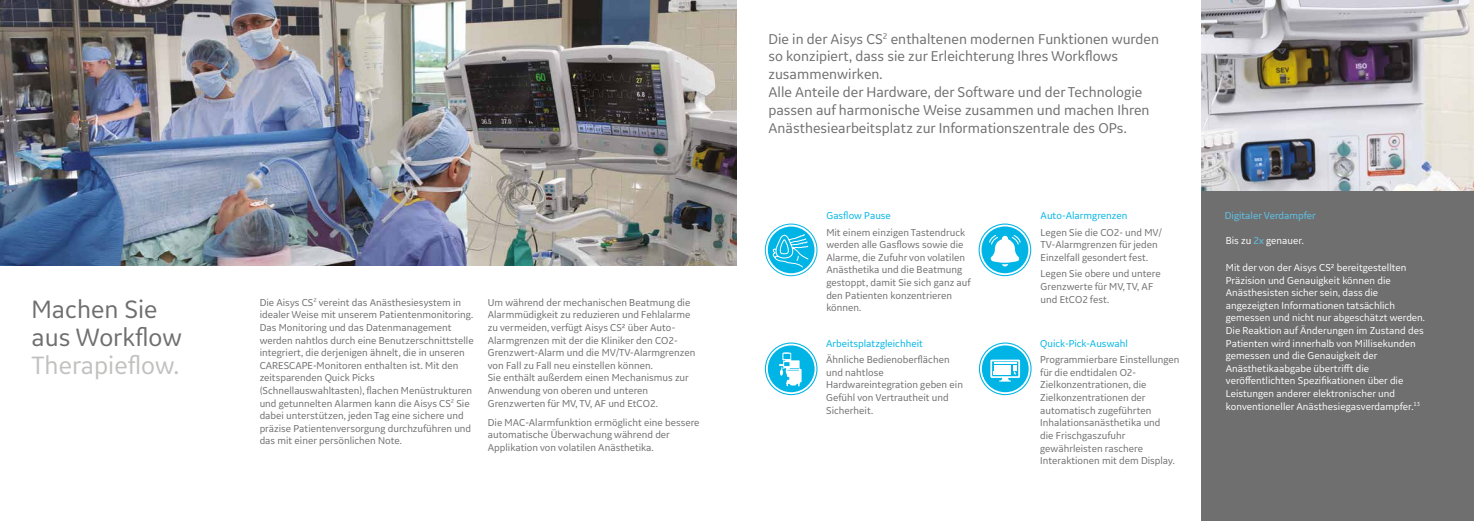
<style>
.page{position:relative;width:1474px;height:521px;background:#fff}
.page>*{position:absolute;margin:0;border:0;box-sizing:border-box;transform-origin:0 0}
.t1{font:26.25px/28px "GE Inspira Sans";color:#706f6f}
.t2{font:26.25px "GE Inspira Sans";color:#c1c1c0}
.t3{font:14.88px/17.8px "GE Inspira Sans";color:#706f6f}
.t4{font:10.5px/12.6px "GE Inspira Sans";color:#706f6f}
.t5{font:10.5px/12.6px "GE Inspira Sans";color:#fff}
.t6{font:10.5px "GE Inspira Sans";color:#00b5e5}
.t7{font:10.5px "GE Inspira Sans";color:#5dc5ec}
.s1{color:#5dc5ec}
</style>
<div class="page">
<div style="left:1200px;top:0;width:273px;height:521px;background:#706f6f"></div>
<img style="left:1200px;top:0;width:273px;height:190px">
<img style="left:0;top:0;width:736px;height:265px">
<div style="left:978px;top:223px;width:53px;height:53px;border:1px solid #00b5e5;border-radius:50%"></div>
<div style="left:981px;top:226px;width:47px;height:47px;background:#00b5e5;border-radius:50%"></div>
<svg style="left:989px;top:235px;width:32px;height:31px"></svg>
<div style="left:765px;top:342px;width:52px;height:53px;border:1px solid #00b5e5;border-radius:50%"></div>
<div style="left:767px;top:345px;width:47px;height:47px;background:#00b5e5;border-radius:50%"></div>
<div style="left:978px;top:342px;width:53px;height:53px;border:1px solid #00b5e5;border-radius:50%"></div>
<div style="left:981px;top:345px;width:47px;height:47px;background:#00b5e5;border-radius:50%"></div>
<div style="left:765px;top:224px;width:52px;height:52px;border:1px solid #00b5e5;border-radius:50%"></div>
<div style="left:767px;top:227px;width:47px;height:46px;background:#00b5e5;border-radius:50%"></div>
<svg style="left:772px;top:234px;width:37px;height:34px"></svg>
<svg style="left:779px;top:352px;width:22px;height:34px"></svg>
<svg style="left:990px;top:359px;width:30px;height:23px"></svg>
<h1 class="t1" style="left:32px;top:294px;width:152px">Machen Sie aus Workflow</h1>
<h1 class="t2" style="left:32px;top:349px;width:149px">Therapieflow.</h1>
<p class="t4" style="left:260px;top:296px;width:215px">Die Aisys CS<sup>2</sup> vereint das Anästhesiesystem in idealer Weise mit unserem Patientenmonitoring.<br>Das Monitoring und das Datenmanagement werden nahtlos durch eine Benutzerschnittstelle integriert, die derjenigen ähnelt, die in unseren CARESCAPE-Monitoren enthalten ist. Mit den zeitsparenden Quick Picks (Schnellauswahltasten), flachen Menüstrukturen und getunnelten Alarmen kann die Aisys CS<sup>2</sup> Sie dabei unterstützen, jeden Tag eine sichere und präzise Patientenversorgung durchzuführen und das mit einer persönlichen Note.</p>
<p class="t4" style="left:488px;top:296px;width:209px">Um während der mechanischen Beatmung die Alarmmüdigkeit zu reduzieren und Fehlalarme zu vermeiden, verfügt Aisys CS² über Auto-Alarmgrenzen mit der die Kliniker den CO2- Grenzwert-Alarm und die MV/TV-Alarmgrenzen von Fall zu Fall neu einstellen können.<br>Sie enthält außerdem einen Mechanismus zur Anwendung von oberen und unteren Grenzwerten für MV, TV, AF und EtCO2.</p>
<p class="t4" style="left:488px;top:415px;width:213px">Die MAC-Alarmfunktion ermöglicht eine bessere automatische Überwachung während der<br>Applikation von volatilen Anästhetika.</p>
<p class="t3" style="left:768px;top:29px;width:392px">Die in der Aisys CS<sup>2</sup> enthaltenen modernen Funktionen wurden so konzipiert, dass sie zur Erleichterung Ihres Workflows zusammenwirken.<br>Alle Anteile der Hardware, der Software und der Technologie passen auf harmonische Weise zusammen und machen Ihren Anästhesiearbeitsplatz zur Informationszentrale des OPs.</p>
<p class="t6" style="left:826px;top:209px;width:66px">Gasflow Pause</p>
<p class="t4" style="left:826px;top:225px;width:146px">Mit einem einzigen Tastendruck werden alle Gasflows sowie die<br>Alarme, die Zufuhr von volatilen<br>Anästhetika und die Beatmung gestoppt, damit Sie sich ganz auf den Patienten konzentrieren können.</p>
<p class="t6" style="left:826px;top:337px;width:98px">Arbeitsplatzgleichheit</p>
<p class="t4" style="left:826px;top:353px;width:138px">Ähnliche Bedienoberflächen und nahtlose<br>Hardwareintegration geben ein<br>Gefühl von Vertrautheit und<br>Sicherheit.</p>
<p class="t6" style="left:1040px;top:209px;width:88px">Auto-Alarmgrenzen</p>
<p class="t4" style="left:1040px;top:226px;width:122px">Legen Sie die CO2- und MV/<br>TV-Alarmgrenzen für jeden<br>Einzelfall gesondert fest.</p>
<p class="t4" style="left:1040px;top:267px;width:122px">Legen Sie obere und untere<br>Grenzwerte für MV, TV, AF und EtCO2 fest.</p>
<p class="t6" style="left:1040px;top:337px;width:89px">Quick-Pick-Auswahl</p>
<p class="t4" style="left:1040px;top:353px;width:141px">Programmierbare Einstellungen für die endtidalen O2-<br>Zielkonzentrationen, die<br>Zielkonzentrationen der automatisch zugeführten<br>Inhalationsanästhetika und<br>die Frischgaszufuhr gewährleisten raschere<br>Interaktionen mit dem Display.</p>
<p class="t7" style="left:1224px;top:209px;width:93px">Digitaler Verdampfer</p>
<p class="t5" style="left:1225px;top:234px;width:80px">Bis zu <span class="s1">2x</span> genauer.</p>
<p class="t5" style="left:1225px;top:261px;width:201px">Mit der von der Aisys CS² bereitgestellten Präzision und Genauigkeit können die Anästhesisten sicher sein, dass die angezeigten Informationen tatsächlich gemessen und nicht nur abgeschätzt werden.<br>Die Reaktion auf Änderungen im Zustand des Patienten wird innerhalb von Millisekunden gemessen und die Genauigkeit der Anästhetikaabgabe übertrifft die veröffentlichten Spezifikationen über die Leistungen anderer elektronischer und konventioneller Anästhesiegasverdampfer.<sup>13</sup></p>
</div>
